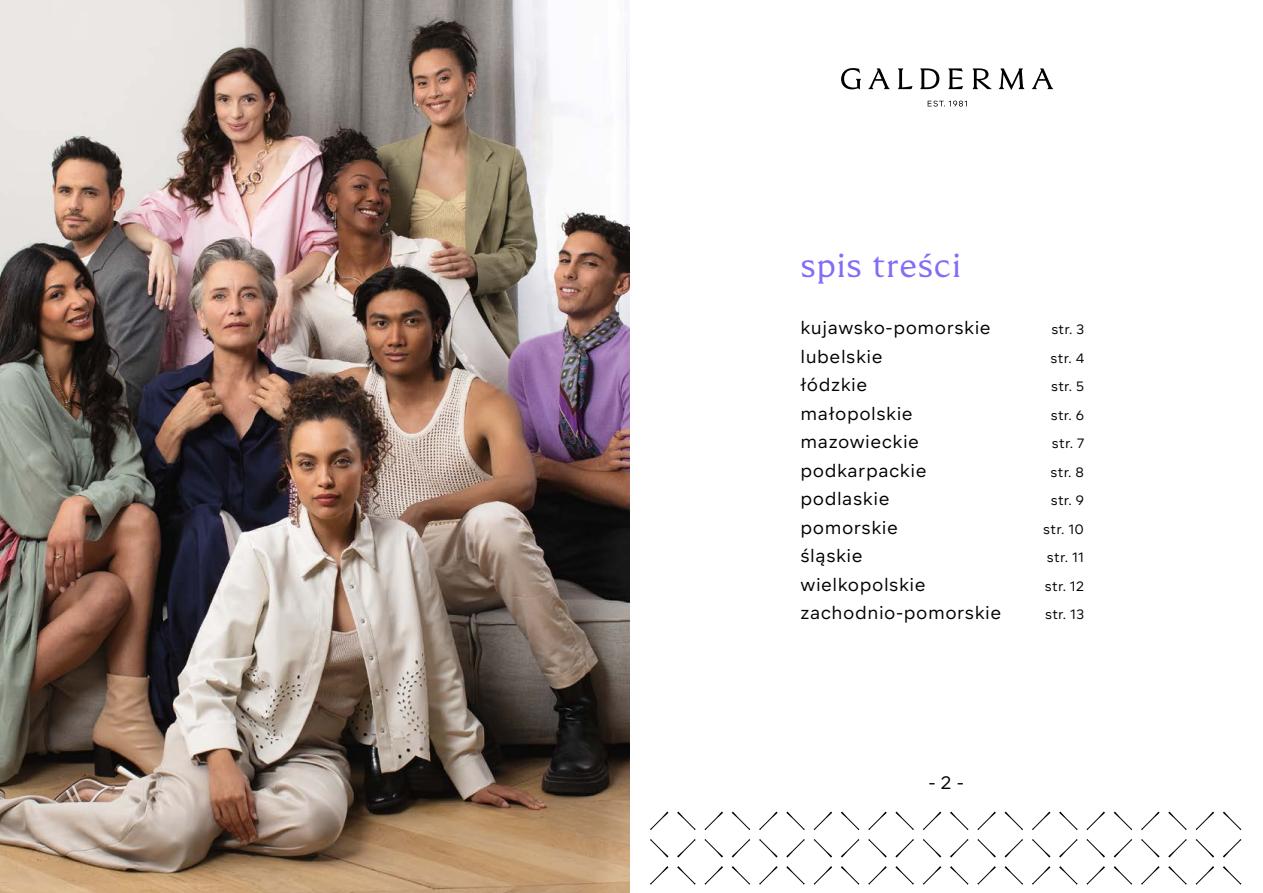
<style>
.page{position:relative;width:1263px;height:893px;background:#fff}
.page>*{position:absolute;margin:0;border:0;box-sizing:border-box;transform-origin:0 0}
.t1{font:33px "GALDERMA";letter-spacing:.03em;color:#816ef8}
.t2{font:18px "Segma";letter-spacing:.03em;color:#000}
.t3{font:13.5px "Segma";letter-spacing:.03em;color:#000}
</style>
<div class="page">
<img style="left:0;top:0;width:629px;height:893px">
<svg style="left:841px;top:68px;width:20px;height:21px"></svg>
<svg style="left:868px;top:68px;width:22px;height:21px"></svg>
<svg style="left:898px;top:68px;width:14px;height:21px"></svg>
<svg style="left:1032px;top:68px;width:21px;height:21px"></svg>
<svg style="left:972px;top:68px;width:20px;height:21px"></svg>
<svg style="left:998px;top:68px;width:26px;height:22px"></svg>
<svg style="left:920px;top:68px;width:19px;height:21px"></svg>
<svg style="left:948px;top:68px;width:15px;height:21px"></svg>
<svg style="left:928px;top:101px;width:39px;height:6px"></svg>
<svg style="left:650px;top:866px;width:18px;height:19px"></svg>
<svg style="left:650px;top:839px;width:18px;height:18px"></svg>
<svg style="left:677px;top:839px;width:19px;height:18px"></svg>
<svg style="left:677px;top:866px;width:19px;height:19px"></svg>
<svg style="left:650px;top:811px;width:18px;height:19px"></svg>
<svg style="left:677px;top:811px;width:19px;height:19px"></svg>
<svg style="left:704px;top:866px;width:19px;height:19px"></svg>
<svg style="left:704px;top:839px;width:19px;height:18px"></svg>
<svg style="left:732px;top:839px;width:18px;height:18px"></svg>
<svg style="left:732px;top:866px;width:18px;height:19px"></svg>
<svg style="left:704px;top:811px;width:19px;height:19px"></svg>
<svg style="left:732px;top:811px;width:18px;height:19px"></svg>
<svg style="left:759px;top:866px;width:19px;height:19px"></svg>
<svg style="left:759px;top:839px;width:19px;height:18px"></svg>
<svg style="left:786px;top:839px;width:19px;height:18px"></svg>
<svg style="left:786px;top:866px;width:19px;height:19px"></svg>
<svg style="left:759px;top:811px;width:19px;height:19px"></svg>
<svg style="left:786px;top:811px;width:19px;height:19px"></svg>
<svg style="left:814px;top:866px;width:18px;height:19px"></svg>
<svg style="left:814px;top:839px;width:18px;height:18px"></svg>
<svg style="left:841px;top:839px;width:18px;height:18px"></svg>
<svg style="left:841px;top:866px;width:18px;height:19px"></svg>
<svg style="left:814px;top:811px;width:18px;height:19px"></svg>
<svg style="left:841px;top:811px;width:18px;height:19px"></svg>
<svg style="left:868px;top:866px;width:19px;height:19px"></svg>
<svg style="left:868px;top:839px;width:19px;height:18px"></svg>
<svg style="left:895px;top:839px;width:19px;height:18px"></svg>
<svg style="left:895px;top:866px;width:19px;height:19px"></svg>
<svg style="left:868px;top:811px;width:19px;height:19px"></svg>
<svg style="left:895px;top:811px;width:19px;height:19px"></svg>
<svg style="left:923px;top:866px;width:18px;height:19px"></svg>
<svg style="left:923px;top:839px;width:18px;height:18px"></svg>
<svg style="left:950px;top:839px;width:18px;height:18px"></svg>
<svg style="left:950px;top:866px;width:18px;height:19px"></svg>
<svg style="left:923px;top:811px;width:18px;height:19px"></svg>
<svg style="left:950px;top:811px;width:18px;height:19px"></svg>
<svg style="left:977px;top:866px;width:19px;height:19px"></svg>
<svg style="left:977px;top:839px;width:19px;height:18px"></svg>
<svg style="left:1004px;top:839px;width:19px;height:18px"></svg>
<svg style="left:1004px;top:866px;width:19px;height:19px"></svg>
<svg style="left:977px;top:811px;width:19px;height:19px"></svg>
<svg style="left:1004px;top:811px;width:19px;height:19px"></svg>
<svg style="left:1032px;top:866px;width:18px;height:19px"></svg>
<svg style="left:1032px;top:839px;width:18px;height:18px"></svg>
<svg style="left:1059px;top:839px;width:19px;height:18px"></svg>
<svg style="left:1059px;top:866px;width:19px;height:19px"></svg>
<svg style="left:1032px;top:811px;width:18px;height:19px"></svg>
<svg style="left:1059px;top:811px;width:19px;height:19px"></svg>
<svg style="left:1086px;top:866px;width:19px;height:19px"></svg>
<svg style="left:1086px;top:839px;width:19px;height:18px"></svg>
<svg style="left:1114px;top:839px;width:18px;height:18px"></svg>
<svg style="left:1114px;top:866px;width:18px;height:19px"></svg>
<svg style="left:1086px;top:811px;width:19px;height:19px"></svg>
<svg style="left:1114px;top:811px;width:18px;height:19px"></svg>
<svg style="left:1141px;top:866px;width:18px;height:19px"></svg>
<svg style="left:1141px;top:839px;width:18px;height:18px"></svg>
<svg style="left:1168px;top:839px;width:19px;height:18px"></svg>
<svg style="left:1168px;top:866px;width:19px;height:19px"></svg>
<svg style="left:1141px;top:811px;width:18px;height:19px"></svg>
<svg style="left:1168px;top:811px;width:19px;height:19px"></svg>
<svg style="left:1195px;top:866px;width:19px;height:19px"></svg>
<svg style="left:1195px;top:839px;width:19px;height:18px"></svg>
<svg style="left:1223px;top:839px;width:18px;height:18px"></svg>
<svg style="left:1223px;top:866px;width:18px;height:19px"></svg>
<svg style="left:1195px;top:811px;width:19px;height:19px"></svg>
<svg style="left:1223px;top:811px;width:18px;height:19px"></svg>
<h1 class="t1" style="left:800px;top:246px;width:162px">spis treści</h1>
<p class="t2" style="left:800px;top:316px;width:192px">kujawsko-pomorskie</p>
<p class="t3" style="left:1051px;top:321px;width:34px">str. 3</p>
<p class="t2" style="left:800px;top:345px;width:84px">lubelskie</p>
<p class="t3" style="left:1050px;top:349px;width:35px">str. 4</p>
<p class="t2" style="left:800px;top:373px;width:68px">łódzkie</p>
<p class="t3" style="left:1051px;top:378px;width:34px">str. 5</p>
<p class="t2" style="left:800px;top:402px;width:114px">małopolskie</p>
<p class="t3" style="left:1051px;top:406px;width:35px">str. 6</p>
<p class="t2" style="left:800px;top:430px;width:120px">mazowieckie</p>
<p class="t3" style="left:1052px;top:435px;width:34px">str. 7</p>
<p class="t2" style="left:800px;top:459px;width:127px">podkarpackie</p>
<p class="t3" style="left:1050px;top:463px;width:35px">str. 8</p>
<p class="t2" style="left:800px;top:487px;width:90px">podlaskie</p>
<p class="t3" style="left:1051px;top:492px;width:35px">str. 9</p>
<p class="t2" style="left:800px;top:516px;width:99px">pomorskie</p>
<p class="t3" style="left:1043px;top:520px;width:42px">str. 10</p>
<p class="t2" style="left:800px;top:544px;width:64px">śląskie</p>
<p class="t3" style="left:1047px;top:549px;width:39px">str. 11</p>
<p class="t2" style="left:800px;top:573px;width:127px">wielkopolskie</p>
<p class="t3" style="left:1045px;top:577px;width:41px">str. 12</p>
<p class="t2" style="left:800px;top:601px;width:202px">zachodnio-pomorskie</p>
<p class="t3" style="left:1045px;top:606px;width:40px">str. 13</p>
<p class="t2" style="left:928px;top:771px;width:37px">- 2 -</p>
</div>
